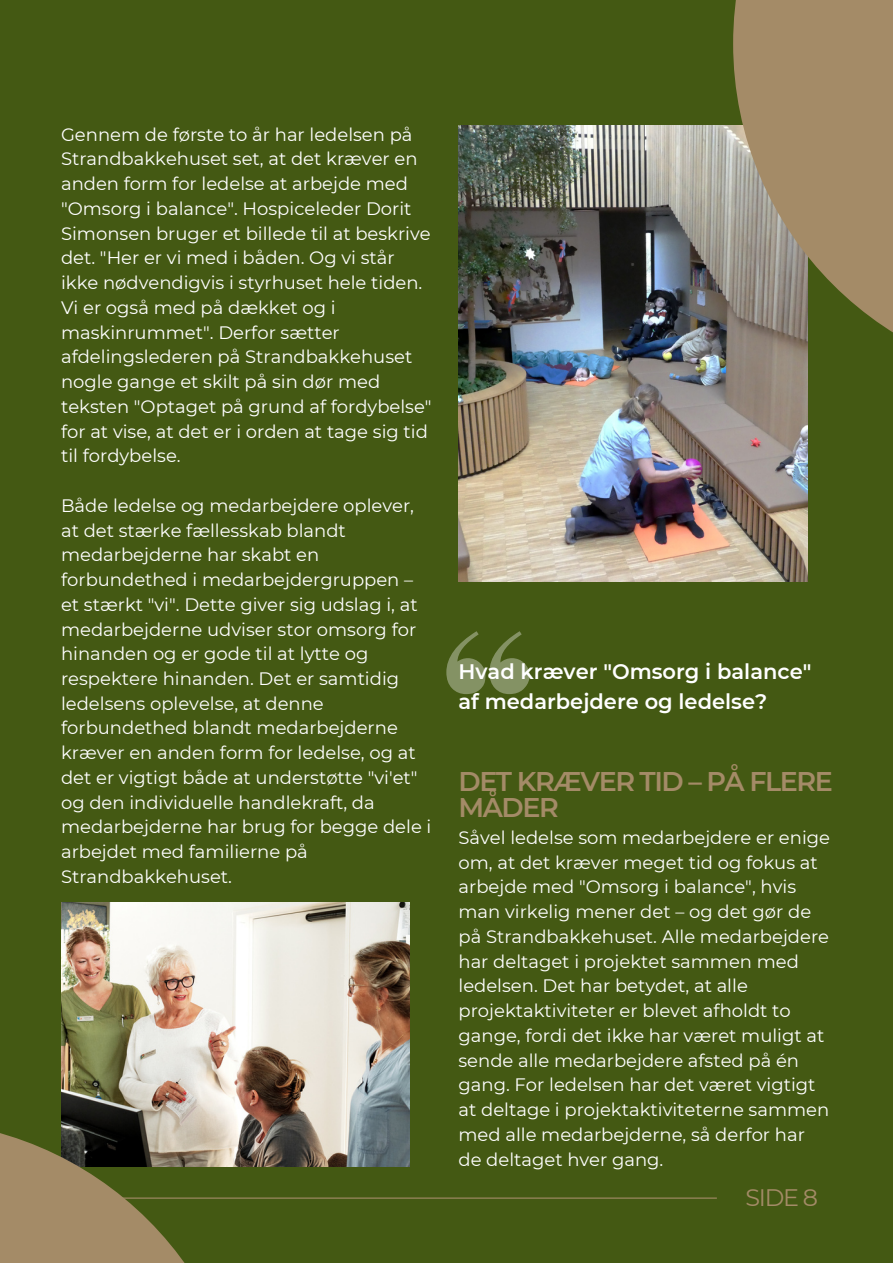
<style>
.page{position:relative;width:893px;height:1264px;background:#fff}
.page>*{position:absolute;margin:0;border:0;box-sizing:border-box;transform-origin:0 0}
.t1{font:600 27px/25.8px "Montserrat";letter-spacing:-.055em;color:#a48b67}
.t2{font:23.85px "Montserrat";color:#a48b67}
.t3{font:600 21px/29.2px "Montserrat";color:#fff}
.t4{font:18px/24.8px "Montserrat";color:#fff}
</style>
<div class="page">
<div style="left:0;top:0;width:892px;height:1262px;background:#445913"></div>
<img style="left:61px;top:902px;width:348px;height:263px">
<img style="left:458px;top:126px;width:349px;height:455px">
<svg style="left:733px;top:0;width:159px;height:384px;background:#948563"></svg>
<hr style="left:57px;top:1197px;width:659px;height:1px;background:#a48b67">
<svg style="left:0;top:1120px;width:248px;height:142px"></svg>
<svg style="left:446px;top:631px;width:83px;height:63px"></svg>
<p class="t4" style="left:61px;top:122px;width:372px">Gennem de første to år har ledelsen på Strandbakkehuset set, at det kræver en anden form for ledelse at arbejde med "Omsorg i balance". Hospiceleder Dorit Simonsen bruger et billede til at beskrive det. "Her er vi med i båden. Og vi står ikke nødvendigvis i styrhuset hele tiden.<br>Vi er også med på dækket og i maskinrummet". Derfor sætter afdelingslederen på Strandbakkehuset nogle gange et skilt på sin dør med teksten "Optaget på grund af fordybelse" for at vise, at det er i orden at tage sig tid til fordybelse.</p>
<p class="t4" style="left:61px;top:493px;width:372px">Både ledelse og medarbejdere oplever, at det stærke fællesskab blandt medarbejderne har skabt en forbundethed i medarbejdergruppen – et stærkt "vi". Dette giver sig udslag i, at medarbejderne udviser stor omsorg for hinanden og er gode til at lytte og respektere hinanden. Det er samtidig ledelsens oplevelse, at denne forbundethed blandt medarbejderne kræver en anden form for ledelse, og at det er vigtigt både at understøtte "vi'et" og den individuelle handlekraft, da medarbejderne har brug for begge dele i arbejdet med familierne på Strandbakkehuset.</p>
<p class="t3" style="left:458px;top:657px;width:354px">Hvad kræver "Omsorg i balance" af medarbejdere og ledelse?</p>
<h1 class="t1" style="left:458px;top:768px;width:376px">DET KRÆVER TID – PÅ FLERE<br>MÅDER</h1>
<p class="t4" style="left:458px;top:825px;width:373px">Såvel ledelse som medarbejdere er enige om, at det kræver meget tid og fokus at arbejde med "Omsorg i balance", hvis man virkelig mener det – og det gør de på Strandbakkehuset. Alle medarbejdere har deltaget i projektet sammen med ledelsen. Det har betydet, at alle projektaktiviteter er blevet afholdt to gange, fordi det ikke har været muligt at sende alle medarbejdere afsted på én gang. For ledelsen har det været vigtigt at deltage i projektaktiviteterne sammen med alle medarbejderne, så derfor har de deltaget hver gang.</p>
<h2 class="t2" style="left:745px;top:1182px;width:74px">SIDE 8</h2>
</div>
